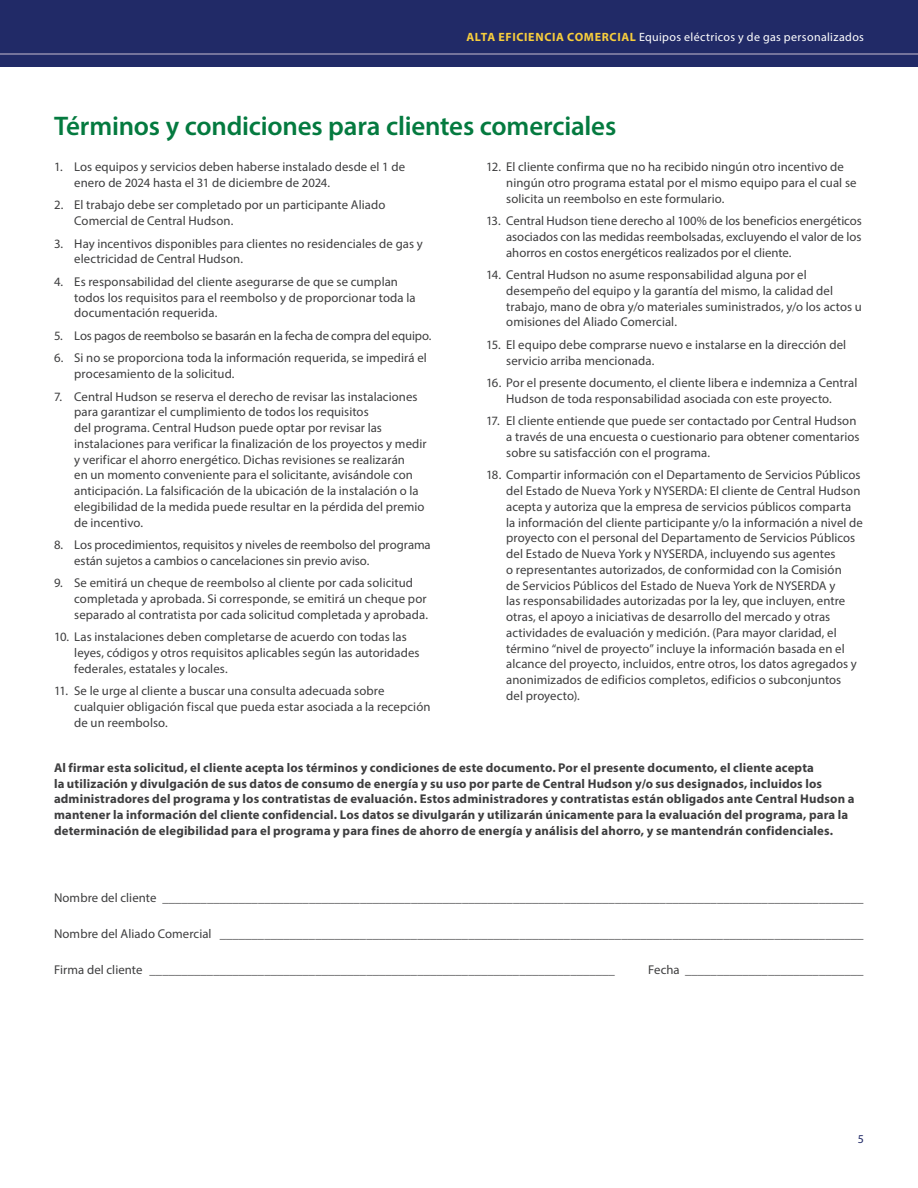
<style>
.page{position:relative;width:918px;height:1188px;background:#fff}
.page>*{position:absolute;margin:0;border:0;box-sizing:border-box;transform-origin:0 0}
.S1{font:600 27px "Myriad Pro";letter-spacing:-.01em;color:#047a3f}
.body_span_columns{font:12.75px/15.8px "Myriad Pro";letter-spacing:.005em;color:#3e3e3f}
.body_span_columns-2{font:700 12.75px/15.8px "Myriad Pro";letter-spacing:.01em;color:#3e3e3f}
.t1{font:12px "Myriad Pro";letter-spacing:.03em;color:#fff}
.t2{font:12px "Myriad Pro";color:#212a67}
.s1{font-weight:700;color:#f8ce3c}
</style>
<div class="page">
<div style="left:0;top:0;width:918px;height:68px;background:#212a67"></div>
<hr style="left:0;top:53px;width:918px;height:2px;background:#918dae">
<p class="t1" style="left:466px;top:30px;width:399px"><span class="s1">ALTA EFICIENCIA COMERCIAL</span> Equipos eléctricos y de gas personalizados</p>
<p class="S1" style="left:54px;top:109px;width:564px">Términos y condiciones para clientes comerciales</p>
<p class="body_span_columns" style="left:74px;top:159px;width:332px;text-indent:-20px">1. Los equipos y servicios deben haberse instalado desde el 1 de enero de 2024 hasta el 31 de diciembre de 2024.</p>
<p class="body_span_columns" style="left:74px;top:197px;width:313px;text-indent:-20px">2. El trabajo debe ser completado por un participante Aliado<br>Comercial de Central Hudson.</p>
<p class="body_span_columns" style="left:74px;top:235px;width:350px;text-indent:-20px">3. Hay incentivos disponibles para clientes no residenciales de gas y electricidad de Central Hudson.</p>
<p class="body_span_columns" style="left:74px;top:273px;width:343px;text-indent:-20px">4. Es responsabilidad del cliente asegurarse de que se cumplan todos los requisitos para el reembolso y de proporcionar toda la documentación requerida.</p>
<p class="body_span_columns" style="left:54px;top:327px;width:379px">5. Los pagos de reembolso se basarán en la fecha de compra del equipo.</p>
<p class="body_span_columns" style="left:74px;top:350px;width:354px;text-indent:-20px">6. Si no se proporciona toda la información requerida, se impedirá el procesamiento de la solicitud.</p>
<p class="body_span_columns" style="left:74px;top:388px;width:354px;text-indent:-20px">7. Central Hudson se reserva el derecho de revisar las instalaciones para garantizar el cumplimiento de todos los requisitos<br>del programa. Central Hudson puede optar por revisar las instalaciones para verificar la finalización de los proyectos y medir y verificar el ahorro energético. Dichas revisiones se realizarán<br>en un momento conveniente para el solicitante, avisándole con anticipación. La falsificación de la ubicación de la instalación o la elegibilidad de la medida puede resultar en la pérdida del premio de incentivo.</p>
<p class="body_span_columns" style="left:74px;top:537px;width:358px;text-indent:-20px">8. Los procedimientos, requisitos y niveles de reembolso del programa están sujetos a cambios o cancelaciones sin previo aviso.</p>
<p class="body_span_columns" style="left:74px;top:575px;width:355px;text-indent:-20px">9. Se emitirá un cheque de reembolso al cliente por cada solicitud completada y aprobada. Si corresponde, se emitirá un cheque por separado al contratista por cada solicitud completada y aprobada.</p>
<p class="body_span_columns" style="left:74px;top:629px;width:347px;text-indent:-20px">10. Las instalaciones deben completarse de acuerdo con todas las leyes, códigos y otros requisitos aplicables según las autoridades federales, estatales y locales.</p>
<p class="body_span_columns" style="left:74px;top:683px;width:358px;text-indent:-20px">11. Se le urge al cliente a buscar una consulta adecuada sobre cualquier obligación fiscal que pueda estar asociada a la recepción de un reembolso.</p>
<p class="body_span_columns" style="left:506px;top:159px;width:352px;text-indent:-20px">12. El cliente confirma que no ha recibido ningún otro incentivo de ningún otro programa estatal por el mismo equipo para el cual se solicita un reembolso en este formulario.</p>
<p class="body_span_columns" style="left:506px;top:213px;width:357px;text-align:justify;text-indent:-20px">13. Central Hudson tiene derecho al 100% de los beneficios energéticos asociados con las medidas reembolsadas, excluyendo el valor de los ahorros en costos energéticos realizados por el cliente.</p>
<p class="body_span_columns" style="left:506px;top:267px;width:357px;text-indent:-20px">14. Central Hudson no asume responsabilidad alguna por el desempeño del equipo y la garantía del mismo, la calidad del trabajo, mano de obra y/o materiales suministrados, y/o los actos u omisiones del Aliado Comercial.</p>
<p class="body_span_columns" style="left:506px;top:336px;width:342px;text-indent:-20px">15. El equipo debe comprarse nuevo e instalarse en la dirección del servicio arriba mencionada.</p>
<p class="body_span_columns" style="left:486px;top:375px;width:373px;text-align:center">16. Por el presente documento, el cliente libera e indemniza a Central<br>Hudson de toda responsabilidad asociada con este proyecto.</p>
<p class="body_span_columns" style="left:506px;top:413px;width:355px;text-indent:-20px">17. El cliente entiende que puede ser contactado por Central Hudson a través de una encuesta o cuestionario para obtener comentarios sobre su satisfacción con el programa.</p>
<p class="body_span_columns" style="left:506px;top:467px;width:358px;text-indent:-20px">18. Compartir información con el Departamento de Servicios Públicos del Estado de Nueva York y NYSERDA: El cliente de Central Hudson acepta y autoriza que la empresa de servicios públicos comparta la información del cliente participante y/o la información a nivel de proyecto con el personal del Departamento de Servicios Públicos del Estado de Nueva York y NYSERDA, incluyendo sus agentes<br>o representantes autorizados, de conformidad con la Comisión<br>de Servicios Públicos del Estado de Nueva York de NYSERDA y<br>las responsabilidades autorizadas por la ley, que incluyen, entre otras, el apoyo a iniciativas de desarrollo del mercado y otras actividades de evaluación y medición. (Para mayor claridad, el término “nivel de proyecto” incluye la información basada en el alcance del proyecto, incluidos, entre otros, los datos agregados y anonimizados de edificios completos, edificios o subconjuntos<br>del proyecto).</p>
<p class="body_span_columns-2" style="left:54px;top:759px;width:802px">Al firmar esta solicitud, el cliente acepta los términos y condiciones de este documento. Por el presente documento, el cliente acepta<br>la utilización y divulgación de sus datos de consumo de energía y su uso por parte de Central Hudson y/o sus designados, incluidos los administradores del programa y los contratistas de evaluación. Estos administradores y contratistas están obligados ante Central Hudson a mantener la información del cliente confidencial. Los datos se divulgarán y utilizarán únicamente para la evaluación del programa, para la determinación de elegibilidad para el programa y para fines de ahorro de energía y análisis del ahorro, y se mantendrán confidenciales.</p>
<p class="body_span_columns" style="left:54px;top:890px;width:811px">Nombre del cliente ______________________________________________________________________________________________________________</p>
<p class="body_span_columns" style="left:54px;top:926px;width:811px">Nombre del Aliado Comercial _____________________________________________________________________________________________________</p>
<p class="body_span_columns" style="left:54px;top:962px;width:562px">Firma del cliente _________________________________________________________________________</p>
<p class="body_span_columns" style="left:648px;top:962px;width:217px">Fecha ____________________________</p>
<p class="t2" style="left:858px;top:1132px;width:8px">5</p>
</div>
